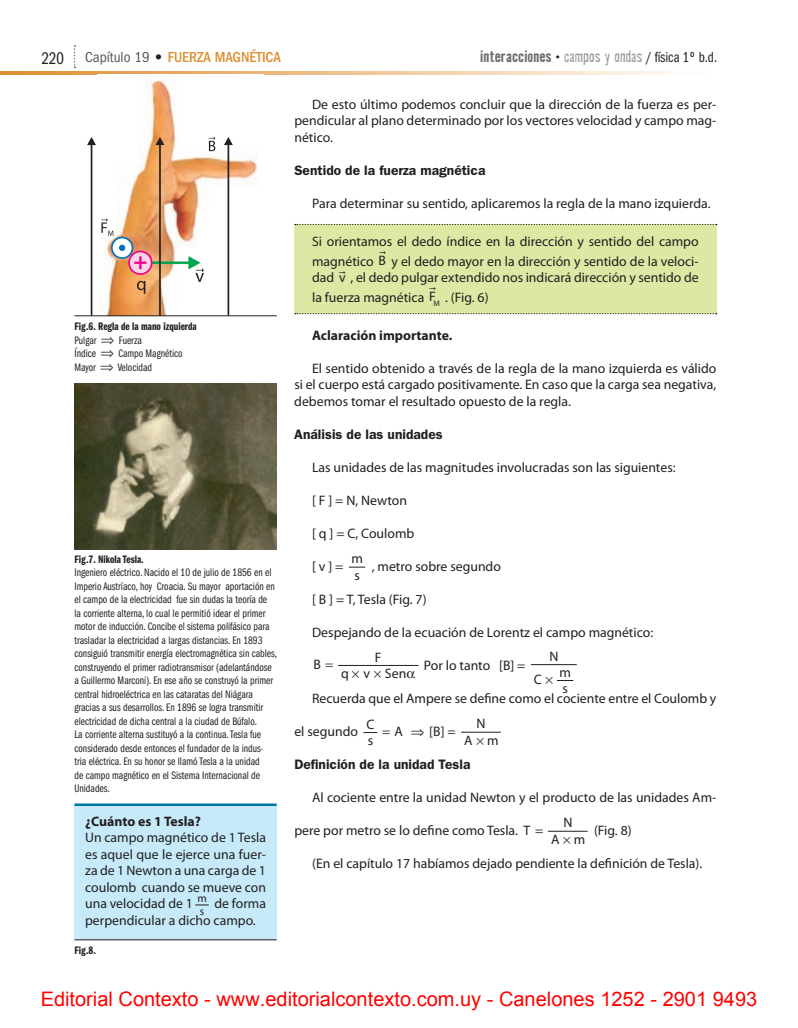
<style>
.page{position:relative;width:798px;height:1028px;background:#fff}
.page>*{position:absolute;margin:0;border:0;box-sizing:border-box;transform-origin:0 0}
.t1{font:20px "Arial";color:#f00}
.t2{font:700 15px "Badhouse";color:#6c6d70}
.t3{font:500 condensed 15px "ITC Franklin Gothic Std";color:#de8e30}
.t4{font:13.75px/16.5px "Myriad Pro";color:#231f20}
.t5{font:600 13.75px "ITC Franklin Gothic Std";color:#231f20}
.t6{font:700 13.75px "Myriad Pro";color:#231f20}
.t7{font:11.25px/13.5px "ITC Franklin Gothic Std Bk Cp";color:#231f20}
.t8{font:11.25px "ITC Franklin Gothic Std Dm Cp";color:#231f20}
.t9{font:11.25px "Myriad Pro";color:#231f20}
.s1{font-family:"ITC Franklin Gothic Std Bk Cp";font-weight:400;font-stretch:normal;font-size:17.5px;color:#231f20}
.s2{font-weight:400;color:#57585a}
.s3{font-family:"ITC Franklin Gothic Std Hvy";font-weight:400;font-stretch:normal;color:#231f20}
.s4{font-weight:300;color:#231f20}
.s5{font-weight:300;color:#9d9fa2}
.s6{font-family:"ITC Franklin Gothic Std Bk Cp";font-weight:400;color:#231f20}
</style>
<div class="page">
<svg style="left:0;top:72px;width:680px;height:2px"></svg>
<svg style="left:74px;top:45px;width:1px;height:23px"></svg>
<div style="left:294px;top:224px;width:422px;height:90px;background:#dce8a3"></div>
<svg style="left:295px;top:224px;width:421px;height:1px"></svg>
<svg style="left:295px;top:313px;width:421px;height:1px"></svg>
<svg style="left:349px;top:567px;width:16px;height:1px"></svg>
<hr style="left:338px;top:665px;width:80px;height:1px;background:#231f20">
<hr style="left:530px;top:664px;width:46px;height:1px;background:#231f20">
<hr style="left:461px;top:732px;width:39px;height:1px;background:#231f20">
<hr style="left:548px;top:831px;width:39px;height:1px;background:#231f20">
<div style="left:74px;top:804px;width:202px;height:135px;background:#c6eafa"></div>
<hr style="left:74px;top:803px;width:202px;height:3px;background:#0076a3">
<svg style="left:195px;top:904px;width:14px;height:1px"></svg>
<hr style="left:74px;top:939px;width:202px;height:1px;background:#231f20">
<img style="left:97px;top:77px;width:160px;height:238px">
<hr style="left:152px;top:261px;width:37px;height:3px;background:#00a54f">
<hr style="left:91px;top:144px;width:1px;height:171px;background:#231f20">
<svg style="left:87px;top:137px;width:9px;height:8px"></svg>
<hr style="left:227px;top:144px;width:2px;height:171px;background:#231f20">
<svg style="left:224px;top:137px;width:9px;height:8px"></svg>
<svg style="left:208px;top:137px;width:7px;height:14px"></svg>
<svg style="left:188px;top:256px;width:16px;height:26px"></svg>
<div style="left:112px;top:237px;width:20px;height:21px;background:#fff;border-radius:50%"></div>
<div style="left:111px;top:237px;width:22px;height:22px;border:2px solid #0072bc;border-radius:50%"></div>
<svg style="left:119px;top:245px;width:6px;height:6px"></svg>
<svg style="left:129px;top:251px;width:23px;height:23px"></svg>
<div style="left:128px;top:251px;width:24px;height:24px;border:2px solid #ed028c;border-radius:50%"></div>
<svg style="left:134px;top:256px;width:12px;height:13px"></svg>
<svg style="left:137px;top:281px;width:8px;height:13px"></svg>
<svg style="left:101px;top:218px;width:12px;height:18px"></svg>
<hr style="left:159px;top:144px;width:2px;height:171px;background:#231f20">
<svg style="left:155px;top:137px;width:9px;height:8px"></svg>
<hr style="left:74px;top:315px;width:202px;height:1px;background:#231f20">
<img style="left:74px;top:384px;width:202px;height:165px">
<svg style="left:557px;top:680px;width:16px;height:1px"></svg>
<svg style="left:363px;top:732px;width:15px;height:2px"></svg>
<p class="t3" style="left:41px;top:49px;width:241px"><span class="s1">220</span> <span class="s2">Capítulo 19</span> <span class="s3">•</span> FUERZA MAGNÉTICA</p>
<p class="t2" style="left:480px;top:46px;width:238px">interacciones <span class="s4">•</span> <span class="s5">campos y ondas</span> <span class="s6">/ física 1º b.d.</span></p>
<p class="t4" style="left:294px;top:96px;width:423px;text-align:justify;text-indent:18px">De esto último podemos concluir que la dirección de la fuerza es per&shy;pendicular al plano determinado por los vectores velocidad y campo mag&shy;nético.</p>
<p class="t5" style="left:294px;top:162px;width:192px">Sentido de la fuerza magnética</p>
<p class="t4" style="left:312px;top:195px;width:400px">Para determinar su sentido, aplicaremos la regla de la mano izquierda.</p>
<p class="t4" style="left:312px;top:232px;width:388px;line-height:19.4px">Si orientamos el dedo índice en la dirección y sentido del campo magnético B y el dedo mayor en la dirección y sentido de la veloci-</p>
<p class="t4" style="left:312px;top:268px;width:388px;line-height:19.8px">dad v , el dedo pulgar extendido nos indicará dirección y sentido de la fuerza magnética F<sub>M</sub> . (Fig. 6)</p>
<p class="t6" style="left:312px;top:327px;width:142px">Aclaración importante.</p>
<p class="t4" style="left:294px;top:360px;width:423px;text-align:justify;text-indent:18px">El sentido obtenido a través de la regla de la mano izquierda es válido si el cuerpo está cargado positivamente. En caso que la carga sea negativa, debemos tomar el resultado opuesto de la regla.</p>
<p class="t5" style="left:294px;top:426px;width:150px">Análisis de las unidades</p>
<p class="t4" style="left:312px;top:459px;width:365px">Las unidades de las magnitudes involucradas son las siguientes:</p>
<p class="t4" style="left:312px;top:492px;width:96px">[ F ] = N, Newton</p>
<p class="t4" style="left:312px;top:525px;width:104px">[ q ] = C, Coulomb</p>
<p class="t4" style="left:312px;top:558px;width:33px">[v]=</p>
<p class="t4" style="left:351px;top:550px;width:13px">m s</p>
<p class="t4" style="left:372px;top:558px;width:131px">, metro sobre segundo</p>
<p class="t4" style="left:312px;top:591px;width:116px">[ B ] = T, Tesla (Fig. 7)</p>
<p class="t4" style="left:312px;top:624px;width:342px">Despejando de la ecuación de Lorentz el campo magnético:</p>
<p class="t4" style="left:313px;top:656px;width:9px">B</p>
<p class="t4" style="left:341px;top:649px;width:67px;text-indent:34px">F<br>q v Sen</p>
<p class="t4" style="left:423px;top:657px;width:103px">Por lo tanto [B] =</p>
<p class="t8" style="left:74px;top:320px;width:124px">Fig.6. Regla de la mano izquierda</p>
<p class="t7" style="left:74px;top:333px;width:110px">Pulgar ⇒ Fuerza<br>Índice ⇒ Campo Magnético<br>Mayor ⇒ Velocidad</p>
<p class="t8" style="left:74px;top:553px;width:71px">Fig.7. Nikola Tesla.</p>
<p class="t7" style="left:74px;top:566px;width:204px">Ingeniero eléctrico. Nacido el 10 de julio de 1856 en el Imperio Austríaco, hoy Croacia. Su mayor aportación en el campo de la electricidad fue sin dudas la teoría de<br>la corriente alterna, lo cual le permitió idear el primer motor de inducción. Concibe el sistema polifásico para trasladar la electricidad a largas distancias. En 1893 consiguió transmitir energía electromagnética sin cables, construyendo el primer radiotransmisor (adelantándose a Guillermo Marconi). En ese año se construyó la primer central hidroeléctrica en las cataratas del Niágara gracias a sus desarrollos. En 1896 se logra transmitir electricidad de dicha central a la ciudad de Búfalo.<br>La corriente alterna sustituyó a la continua. Tesla fue considerado desde entonces el fundador de la indus&shy;tria eléctrica. En su honor se llamó Tesla a la unidad<br>de campo magnético en el Sistema Internacional de Unidades.</p>
<p class="t4" style="left:549px;top:648px;width:11px">N</p>
<p class="t4" style="left:533px;top:671px;width:9px">C</p>
<p class="t4" style="left:559px;top:664px;width:13px">m s</p>
<p class="t4" style="left:312px;top:690px;width:405px">Recuerda que el Ampere se define como el cociente entre el Coulomb y</p>
<p class="t4" style="left:294px;top:723px;width:65px">el segundo</p>
<p class="t4" style="left:366px;top:716px;width:9px">C s</p>
<p class="t4" style="left:394px;top:723px;width:63px">A ⇒ [B]=</p>
<p class="t4" style="left:464px;top:715px;width:36px;text-align:center">N<br>A m</p>
<p class="t5" style="left:294px;top:756px;width:178px">Definición de la unidad Tesla</p>
<p class="t4" style="left:312px;top:789px;width:405px">Al cociente entre la unidad Newton y el producto de las unidades Am-</p>
<p class="t4" style="left:294px;top:822px;width:237px">pere por metro se lo define como Tesla. T</p>
<p class="t4" style="left:551px;top:814px;width:36px;text-align:center">N<br>A m</p>
<p class="t4" style="left:593px;top:822px;width:39px">(Fig. 8)</p>
<p class="t4" style="left:312px;top:855px;width:391px">(En el capítulo 17 habíamos dejado pendiente la definición de Tesla).</p>
<p class="t6" style="left:85px;top:813px;width:117px">¿Cuánto es 1 Tesla?</p>
<p class="t4" style="left:85px;top:829px;width:182px;text-align:justify">Un campo magnético de 1 Tesla es aquel que le ejerce una fuer&shy;za de 1 Newton a una carga de 1 coulomb cuando se mueve con una velocidad de 1 <sup>m</sup></p>
<p class="t9" style="left:200px;top:904px;width:6px">s</p>
<p class="t4" style="left:85px;top:895px;width:182px;text-indent:129px">de forma perpendicular a dicho campo.</p>
<p class="t8" style="left:74px;top:944px;width:23px">Fig.8.</p>
<h1 class="t1" style="left:41px;top:986px;width:717px">Editorial Contexto - www.editorialcontexto.com.uy - Canelones 1252 - 2901 9493</h1>
</div>
